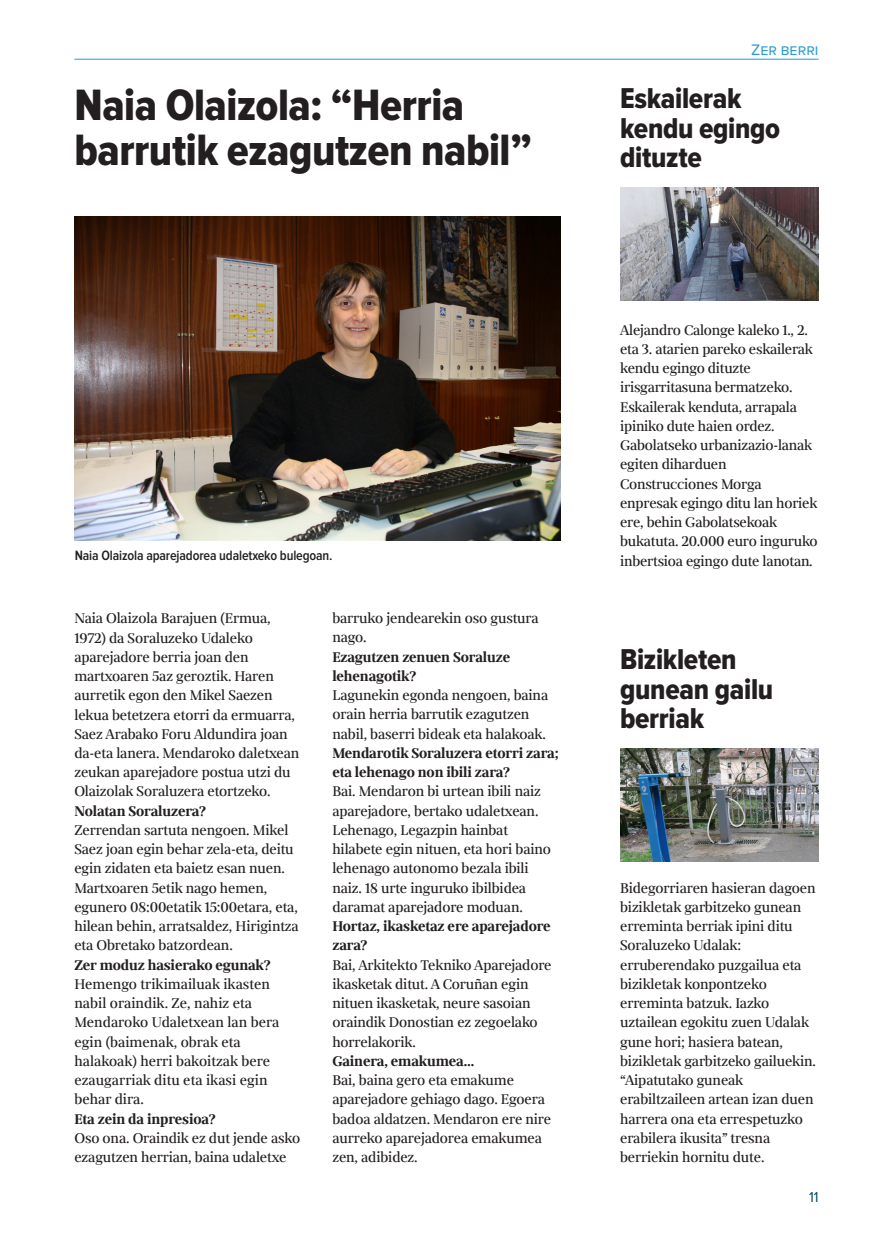
<style>
.page{position:relative;width:893px;height:1246px;background:#fff}
.page>*{position:absolute;margin:0;border:0;box-sizing:border-box;transform-origin:0 0}
.t1{font:45.5px/45.5px "Proxima Nova Cond Extrabld";letter-spacing:-.01em;color:#231f20}
.t2{font:29.75px/29.8px "Proxima Nova Cond Extrabld";letter-spacing:-.01em;color:#231f20}
.t3{font:15.75px/19.2px "Milio";letter-spacing:-.01em;color:#231f20}
.t4{font:700 15.75px/19.2px "Milio";letter-spacing:-.01em;color:#231f20}
.t5{font:15.75px "Proxima Nova S";letter-spacing:.005em;color:#2897d3}
.t6{font:14.88px "Proxima Nova Cond";color:#064362}
.t7{font:600 14px "Proxima Nova Cond";letter-spacing:-.01em;color:#231f20}
</style>
<div class="page">
<hr style="left:74px;top:59px;width:745px;height:1px;background:#2897d3">
<img style="left:620px;top:187px;width:199px;height:113px">
<img style="left:620px;top:748px;width:199px;height:113px">
<img style="left:75px;top:216px;width:486px;height:324px">
<h1 class="t1" style="left:74px;top:83px;width:459px">Naia Olaizola: “Herria barrutik ezagutzen nabil”</h1>
<p class="t7" style="left:75px;top:547px;width:259px">Naia Olaizola aparejadorea udaletxeko bulegoan.</p>
<p class="t3" style="left:74px;top:608px;width:227px">Naia Olaizola Barajuen (Ermua,<br>1972) da Soraluzeko Udaleko aparejadore berria joan den martxoaren 5az geroztik. Haren aurretik egon den Mikel Saezen lekua betetzera etorri da ermuarra,<br>Saez Arabako Foru Aldundira joan da-eta lanera. Mendaroko daletxean zeukan aparejadore postua utzi du<br>Olaizolak Soraluzera etortzeko.</p>
<p class="t4" style="left:74px;top:800px;width:133px">Nolatan Soraluzera?</p>
<p class="t3" style="left:74px;top:820px;width:226px">Zerrendan sartuta nengoen. Mikel Saez joan egin behar zela-eta, deitu egin zidaten eta baietz esan nuen.<br>Martxoaren 5etik nago hemen, egunero 08:00etatik 15:00etara, eta, hilean behin, arratsaldez, Hirigintza eta Obretako batzordean.</p>
<p class="t4" style="left:74px;top:954px;width:198px">Zer moduz hasierako egunak?</p>
<p class="t3" style="left:74px;top:974px;width:207px">Hemengo trikimailuak ikasten nabil oraindik. Ze, nahiz eta<br>Mendaroko Udaletxean lan bera egin (baimenak, obrak eta halakoak) herri bakoitzak bere ezaugarriak ditu eta ikasi egin behar dira.</p>
<p class="t4" style="left:74px;top:1108px;width:143px">Eta zein da inpresioa?</p>
<p class="t3" style="left:74px;top:1127px;width:227px">Oso ona. Oraindik ez dut jende asko ezagutzen herrian, baina udaletxe</p>
<p class="t3" style="left:332px;top:608px;width:208px">barruko jendearekin oso gustura nago.</p>
<p class="t4" style="left:332px;top:646px;width:179px">Ezagutzen zenuen Soraluze lehenagotik?</p>
<p class="t3" style="left:332px;top:685px;width:217px">Lagunekin egonda nengoen, baina orain herria barrutik ezagutzen nabil, baserri bideak eta halakoak.</p>
<p class="t4" style="left:332px;top:743px;width:228px">Mendarotik Soraluzera etorri zara; eta lehenago non ibili zara?</p>
<p class="t3" style="left:332px;top:781px;width:220px">Bai. Mendaron bi urtean ibili naiz aparejadore, bertako udaletxean.<br>Lehenago, Legazpin hainbat hilabete egin nituen, eta hori baino lehenago autonomo bezala ibili naiz. 18 urte inguruko ibilbidea daramat aparejadore moduan.</p>
<p class="t4" style="left:332px;top:916px;width:220px">Hortaz, ikasketaz ere aparejadore zara?</p>
<p class="t3" style="left:332px;top:954px;width:221px">Bai, Arkitekto Tekniko Aparejadore ikasketak ditut. A Coruñan egin nituen ikasketak, neure sasoian oraindik Donostian ez zegoelako horrelakorik.</p>
<p class="t4" style="left:332px;top:1050px;width:143px">Gainera, emakumea…</p>
<p class="t3" style="left:332px;top:1070px;width:220px">Bai, baina gero eta emakume aparejadore gehiago dago. Egoera badoa aldatzen. Mendaron ere nire aurreko aparejadorea emakumea zen, adibidez.</p>
<p class="t5" style="left:751px;top:41px;width:69px">Zer berri</p>
<h2 class="t2" style="left:620px;top:84px;width:162px">Eskailerak kendu egingo dituzte</h2>
<p class="t3" style="left:620px;top:320px;width:199px">Alejandro Calonge kaleko 1., 2. eta 3. atarien pareko eskailerak kendu egingo dituzte irisgarritasuna bermatzeko.<br>Eskailerak kenduta, arrapala ipiniko dute haien ordez.<br>Gabolatseko urbanizazio-lanak egiten diharduen<br>Construcciones Morga enpresak egingo ditu lan horiek ere, behin Gabolatsekoak bukatuta. 20.000 euro inguruko inbertsioa egingo dute lanotan.</p>
<h2 class="t2" style="left:620px;top:645px;width:155px">Bizikleten gunean gailu berriak</h2>
<p class="t3" style="left:620px;top:877px;width:197px">Bidegorriaren hasieran dagoen bizikletak garbitzeko gunean erreminta berriak ipini ditu<br>Soraluzeko Udalak: erruberendako puzgailua eta bizikletak konpontzeko erreminta batzuk. Iazko uztailean egokitu zuen Udalak gune hori; hasiera batean, bizikletak garbitzeko gailuekin. “Aipatutako guneak erabiltzaileen artean izan duen harrera ona eta errespetuzko erabilera ikusita” tresna berriekin hornitu dute.</p>
<p class="t6" style="left:809px;top:1188px;width:11px">11</p>
</div>
